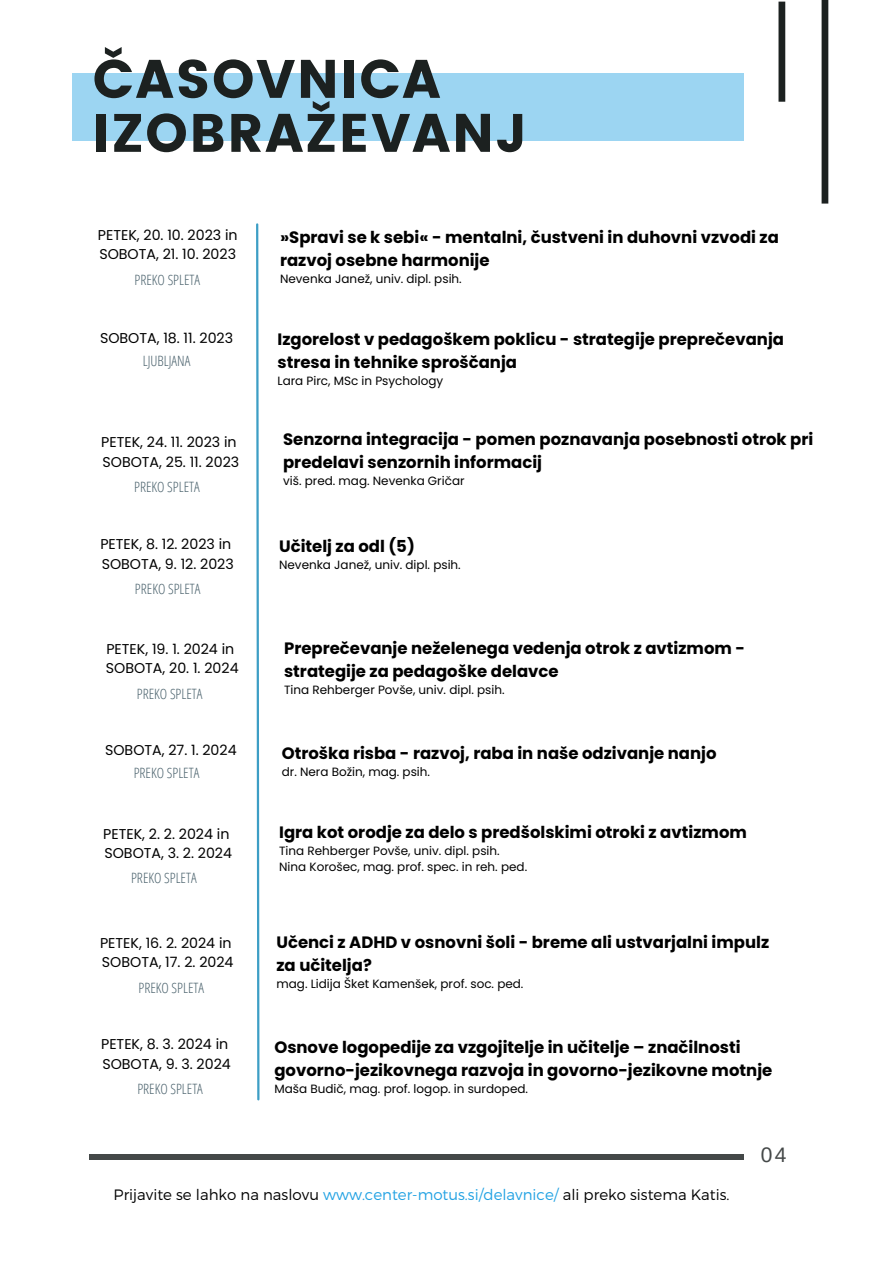
<style>
.page{position:relative;width:893px;height:1264px;background:#fff}
.page>*{position:absolute;margin:0;border:0;box-sizing:border-box;transform-origin:0 0}
.t1{font:54px/54px "Poppins";letter-spacing:.03em;color:#1c2120}
.t2{font:21px "Arimo";color:#444848}
.t3{font:700 16.5px/23px "Poppins";color:#000}
.t4{font:300 15px "Montserrat";color:#000}
.t5{font:14.25px/19px "Poppins";color:#000}
.t6{font:300 14.25px "Open Sans Condensed";color:#465e69}
.t7{font:12px "Poppins";color:#000}
.s1{color:#22a2e3}
</style>
<div class="page">
<svg style="left:256px;top:223px;width:4px;height:878px"></svg>
<div style="left:72px;top:73px;width:671px;height:67px;background:#9cd5f2"></div>
<div style="left:89px;top:1153px;width:654px;height:6px;background:#444848"></div>
<div style="left:821px;top:0;width:7px;height:203px;background:#1c2120"></div>
<div style="left:778px;top:2px;width:7px;height:100px;background:#1c2120"></div>
<p class="t1" style="left:93px;top:52px;width:436px">ČASOVNICA<br>IZOBRAŽEVANJ</p>
<p class="t5" style="left:98px;top:225px;width:141px">PETEK, 20. 10. 2023 in<br>SOBOTA, 21. 10. 2023</p>
<p class="t3" style="left:280px;top:226px;width:500px">»Spravi se k sebi« - mentalni, čustveni in duhovni vzvodi za razvoj osebne harmonije</p>
<p class="t7" style="left:280px;top:270px;width:183px">Nevenka Janež, univ. dipl. psih.</p>
<p class="t6" style="left:134px;top:269px;width:67px">PREKO SPLETA</p>
<p class="t5" style="left:100px;top:329px;width:135px">SOBOTA, 18. 11. 2023</p>
<p class="t6" style="left:143px;top:351px;width:49px">LJUBLJANA</p>
<p class="t5" style="left:101px;top:433px;width:137px">PETEK, 24. 11. 2023 in</p>
<p class="t5" style="left:102px;top:452px;width:138px">SOBOTA, 25. 11. 2023</p>
<p class="t6" style="left:134px;top:477px;width:67px">PREKO SPLETA</p>
<p class="t5" style="left:100px;top:535px;width:132px">PETEK, 8. 12. 2023 in</p>
<p class="t5" style="left:102px;top:554px;width:134px">SOBOTA, 9. 12. 2023</p>
<p class="t6" style="left:135px;top:579px;width:67px">PREKO SPLETA</p>
<p class="t5" style="left:106px;top:639px;width:129px">PETEK, 19. 1. 2024 in</p>
<p class="t5" style="left:106px;top:658px;width:134px">SOBOTA, 20. 1. 2024</p>
<p class="t6" style="left:137px;top:683px;width:67px">PREKO SPLETA</p>
<p class="t3" style="left:277px;top:327px;width:508px">Izgorelost v pedagoškem poklicu - strategije preprečevanja stresa in tehnike sproščanja</p>
<p class="t7" style="left:277px;top:372px;width:167px">Lara Pirc, MSc in Psychology</p>
<p class="t3" style="left:283px;top:428px;width:531px">Senzorna integracija - pomen poznavanja posebnosti otrok pri predelavi senzornih informacij</p>
<p class="t7" style="left:283px;top:472px;width:183px">viš. pred. mag. Nevenka Gričar</p>
<p class="t3" style="left:279px;top:535px;width:137px">Učitelj za odl (5)</p>
<p class="t7" style="left:279px;top:556px;width:183px">Nevenka Janež, univ. dipl. psih.</p>
<p class="t3" style="left:284px;top:637px;width:462px">Preprečevanje neželenega vedenja otrok z avtizmom - strategije za pedagoške delavce</p>
<p class="t7" style="left:284px;top:681px;width:222px">Tina Rehberger Povše, univ. dipl. psih.</p>
<p class="t5" style="left:105px;top:741px;width:133px">SOBOTA, 27. 1. 2024</p>
<p class="t3" style="left:282px;top:741px;width:436px">Otroška risba - razvoj, raba in naše odzivanje nanjo</p>
<p class="t7" style="left:282px;top:763px;width:150px">dr. Nera Božin, mag. psih.</p>
<p class="t6" style="left:134px;top:763px;width:67px">PREKO SPLETA</p>
<p class="t5" style="left:103px;top:824px;width:128px">PETEK, 2. 2. 2024 in</p>
<p class="t5" style="left:104px;top:843px;width:129px">SOBOTA, 3. 2. 2024</p>
<p class="t6" style="left:131px;top:868px;width:67px">PREKO SPLETA</p>
<p class="t5" style="left:100px;top:933px;width:133px">PETEK, 16. 2. 2024 in</p>
<p class="t5" style="left:102px;top:952px;width:133px">SOBOTA, 17. 2. 2024</p>
<p class="t6" style="left:138px;top:977px;width:67px">PREKO SPLETA</p>
<p class="t5" style="left:101px;top:1034px;width:129px">PETEK, 8. 3. 2024 in</p>
<p class="t5" style="left:102px;top:1054px;width:130px">SOBOTA, 9. 3. 2024</p>
<p class="t6" style="left:137px;top:1078px;width:67px">PREKO SPLETA</p>
<p class="t3" style="left:279px;top:821px;width:469px">Igra kot orodje za delo s predšolskimi otroki z avtizmom</p>
<p class="t7" style="left:279px;top:842px;width:222px">Tina Rehberger Povše, univ. dipl. psih.</p>
<p class="t7" style="left:279px;top:858px;width:249px">Nina Korošec, mag. prof. spec. in reh. ped.</p>
<p class="t3" style="left:276px;top:930px;width:494px">Učenci z ADHD v osnovni šoli - breme ali ustvarjalni impulz za učitelja?</p>
<p class="t7" style="left:276px;top:975px;width:248px">mag. Lidija Šket Kamenšek, prof. soc. ped.</p>
<p class="t3" style="left:274px;top:1035px;width:499px">Osnove logopedije za vzgojitelje in učitelje – značilnosti govorno-jezikovnega razvoja in govorno-jezikovne motnje</p>
<p class="t7" style="left:274px;top:1080px;width:255px">Maša Budič, mag. prof. logop. in surdoped.</p>
<p class="t2" style="left:760px;top:1142px;width:27px">04</p>
<p class="t4" style="left:114px;top:1184px;width:617px">Prijavite se lahko na naslovu <span class="s1">www.center-motus.si/delavnice/</span> ali preko sistema Katis.</p>
</div>
